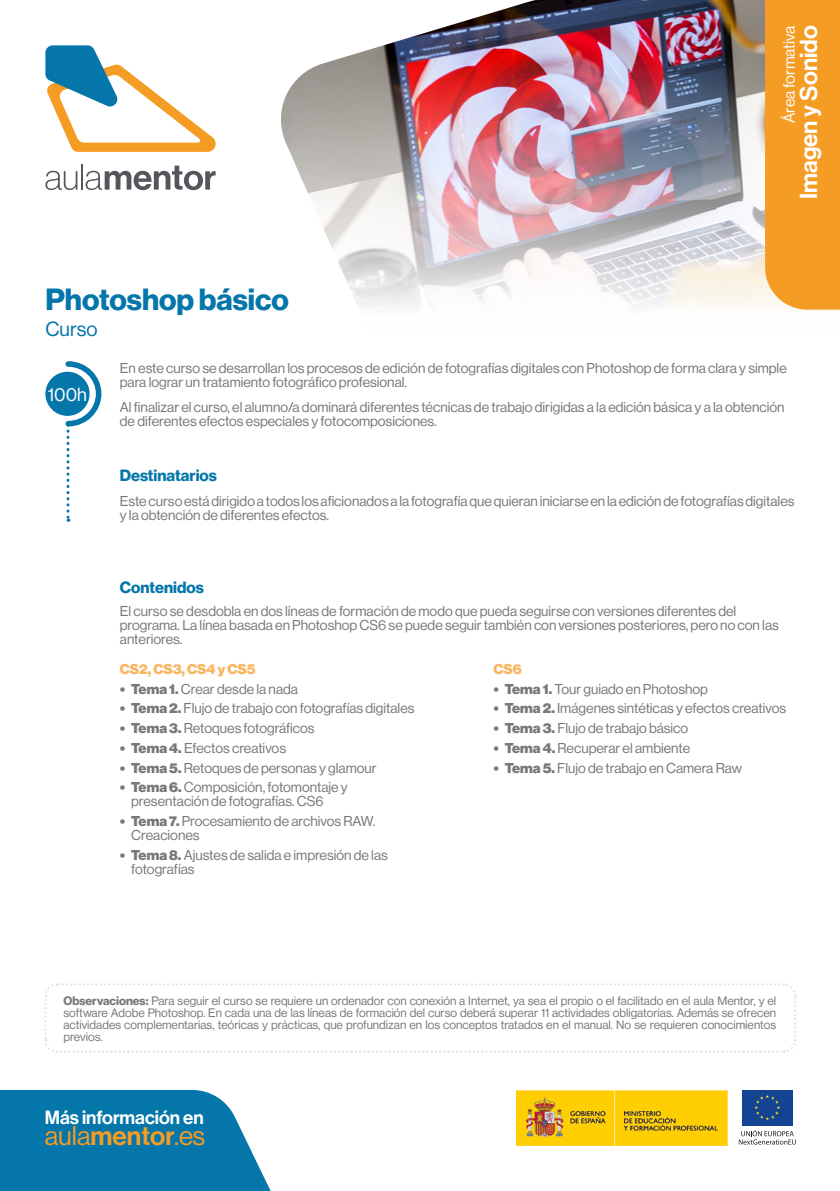
<style>
.page{position:relative;width:840px;height:1191px;background:#fff}
.page>*{position:absolute;margin:0;border:0;box-sizing:border-box;transform-origin:0 0}
.t1{font:700 30px "Neue Haas Display";color:#0476aa}
.t2{font:26.4px "Neue Haas Display";color:#f59c24}
.t3{font:24px "Neue Haas Display Mediu";color:#fff}
.t4{font:20px "Neue Haas Display";color:#0476aa}
.t5{font:18.8px "Neue Haas Display Mediu";color:#fff}
.t6{font:18.6px "Neue Haas Display";color:#fff}
.t7{font:700 16px "Neue Haas Display";color:#0476aa}
.t8{font:16px "Neue Haas Display";color:#fff}
.t9{font:14px/14px "Neue Haas Display";color:#78777b}
.t10{font:900 14px "Neue Haas Display";color:#f9b662}
.t11{font:12px/12px "Neue Haas Display";color:#78777b;text-align:justify}
.s1{font-weight:900}
.s2{font-weight:700}
.s3{font-family:"Neue Haas Display Mediu"}
</style>
<div class="page">
<svg style="left:0;top:1090px;width:271px;height:101px;background:#1c83b2"></svg>
<svg style="left:45px;top:171px;width:32px;height:19px"></svg>
<hr style="left:81px;top:164px;width:2px;height:26px;background:#53565a">
<svg style="left:85px;top:166px;width:130px;height:24px"></svg>
<svg style="left:45px;top:45px;width:171px;height:107px"></svg>
<img style="left:281px;top:0;width:483px;height:307px">
<svg style="left:764px;top:0;width:75px;height:310px;background:#f2a031"></svg>
<img style="left:516px;top:1090px;width:211px;height:55px">
<div style="left:741px;top:1090px;width:51px;height:35px;background:#144391"></div>
<svg style="left:754px;top:1095px;width:25px;height:25px"></svg>
<svg style="left:738px;top:1130px;width:57px;height:14px"></svg>
<svg style="left:44px;top:983px;width:752px;height:70px"></svg>
<div style="left:45px;top:372px;width:45px;height:44px;background:#0476aa;border-radius:50%"></div>
<svg style="left:63px;top:361px;width:39px;height:161px"></svg>
<h1 class="t1" style="left:45px;top:282px;width:245px">Photoshop básico</h1>
<h3 class="t4" style="left:45px;top:318px;width:54px">Curso</h3>
<p class="t8" style="left:779px;top:123px;width:99px;rotate:-90deg">Área formativa</p>
<h3 class="t3" style="left:794px;top:199px;width:175px;rotate:-90deg">Imagen y Sonido</h3>
<h3 class="t6" style="left:48px;top:384px;width:41px">100h</h3>
<p class="t9" style="left:120px;top:361px;width:668px">En este curso se desarrollan los procesos de edición de fotografías digitales con Photoshop de forma clara y simple para lograr un tratamiento fotográfico profesional.</p>
<p class="t9" style="left:120px;top:400px;width:665px">Al finalizar el curso, el alumno/a dominará diferentes técnicas de trabajo dirigidas a la edición básica y a la obtención de diferentes efectos especiales y fotocomposiciones.</p>
<p class="t7" style="left:120px;top:466px;width:98px">Destinatarios</p>
<p class="t9" style="left:120px;top:494px;width:675px">Este curso está dirigido a todos los aficionados a la fotografía que quieran iniciarse en la edición de fotografías digitales y la obtención de diferentes efectos.</p>
<p class="t7" style="left:120px;top:578px;width:85px">Contenidos</p>
<p class="t9" style="left:120px;top:604px;width:660px">El curso se desdobla en dos líneas de formación de modo que pueda seguirse con versiones diferentes del programa. La línea basada en Photoshop CS6 se puede seguir también con versiones posteriores, pero no con las anteriores.</p>
<p class="t10" style="left:493px;top:661px;width:30px">CS6</p>
<p class="t9" style="left:493px;top:682px;width:216px"><span class="s1">• Tema 1.</span> Tour guiado en Photoshop</p>
<p class="t9" style="left:493px;top:701px;width:294px"><span class="s1">• Tema 2.</span> Imágenes sintéticas y efectos creativos</p>
<p class="t9" style="left:493px;top:721px;width:196px"><span class="s1">• Tema 3.</span> Flujo de trabajo básico</p>
<p class="t9" style="left:493px;top:741px;width:198px"><span class="s1">• Tema 4.</span> Recuperar el ambiente</p>
<p class="t9" style="left:493px;top:760px;width:250px"><span class="s1">• Tema 5.</span> Flujo de trabajo en Camera Raw</p>
<p class="t10" style="left:120px;top:661px;width:137px">CS2, CS3, CS4 y CS5</p>
<p class="t9" style="left:120px;top:682px;width:180px"><span class="s1">• Tema 1.</span> Crear desde la nada</p>
<p class="t9" style="left:120px;top:701px;width:296px"><span class="s1">• Tema 2.</span> Flujo de trabajo con fotografías digitales</p>
<p class="t9" style="left:120px;top:721px;width:196px"><span class="s1">• Tema 3.</span> Retoques fotográficos</p>
<p class="t9" style="left:120px;top:741px;width:167px"><span class="s1">• Tema 4.</span> Efectos creativos</p>
<p class="t9" style="left:120px;top:760px;width:258px"><span class="s1">• Tema 5.</span> Retoques de personas y glamour</p>
<p class="t9" style="left:131px;top:780px;width:218px;text-indent:-11px"><span class="s1">• Tema 6.</span> Composición, fotomontaje y presentación de fotografías. CS6</p>
<p class="t9" style="left:131px;top:814px;width:245px;text-indent:-11px"><span class="s1">• Tema 7.</span> Procesamiento de archivos RAW.<br>Creaciones</p>
<p class="t9" style="left:131px;top:847px;width:258px;text-indent:-11px"><span class="s1">• Tema 8.</span> Ajustes de salida e impresión de las fotografías</p>
<p class="t11" style="left:63px;top:994px;width:714px"><span class="s2">Observaciones:</span> Para seguir el curso se requiere un ordenador con conexión a Internet, ya sea el propio o el facilitado en el aula Mentor, y el software Adobe Photoshop. En cada una de las líneas de formación del curso deberá superar 11 actividades obligatorias. Además se ofrecen actividades complementarias, teóricas y prácticas, que profundizan en los conceptos tratados en el manual. No se requieren conocimientos previos.</p>
<h3 class="t5" style="left:45px;top:1106px;width:160px">Más información en</h3>
<h2 class="t2" style="left:45px;top:1121px;width:162px">aula<span class="s3">mentor</span>.es</h2>
</div>
